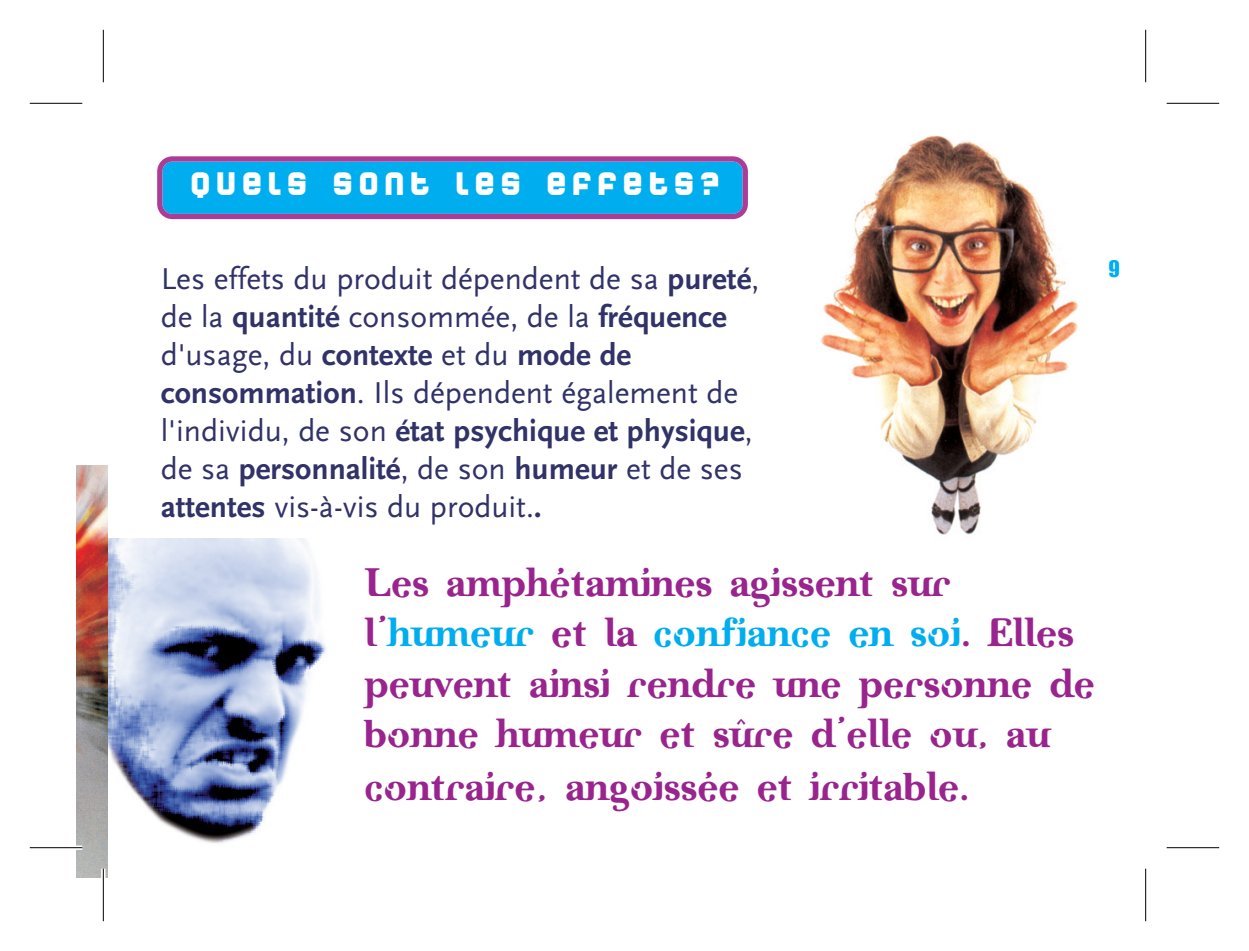
<style>
.page{position:relative;width:1249px;height:951px;background:#fff}
.page>*{position:absolute;margin:0;border:0;box-sizing:border-box;transform-origin:0 0}
.t1{font:42px/51.1px "Hipsters Delight";color:#99248e}
.t2{font:31.5px/37.8px "Scala Sans";color:#303268}
.t3{font:31.5px "World One";letter-spacing:.175em;color:#fff}
.t4{font:21px "Impact";color:#00aeef}
.s1{font-weight:700}
.s2{color:#00aeef}
</style>
<div class="page">
<img style="left:107px;top:538px;width:219px;height:339px">
<svg style="left:157px;top:156px;width:590px;height:63px;background:#229bdf"></svg>
<img style="left:76px;top:465px;width:31px;height:412px">
<img style="left:820px;top:135px;width:259px;height:400px">
<svg style="left:30px;top:102px;width:52px;height:1px"></svg>
<svg style="left:102px;top:30px;width:1px;height:52px"></svg>
<svg style="left:1166px;top:102px;width:52px;height:1px"></svg>
<svg style="left:1146px;top:30px;width:1px;height:52px"></svg>
<svg style="left:1166px;top:848px;width:52px;height:1px"></svg>
<svg style="left:1146px;top:868px;width:1px;height:53px"></svg>
<svg style="left:30px;top:845px;width:52px;height:5px"></svg>
<svg style="left:101px;top:868px;width:4px;height:53px"></svg>
<hr style="left:30px;top:103px;width:52px;height:1px;background:#000">
<hr style="left:103px;top:30px;width:1px;height:52px;background:#000">
<hr style="left:1166px;top:103px;width:52px;height:1px;background:#000">
<hr style="left:1144px;top:30px;width:2px;height:52px;background:#000">
<hr style="left:1166px;top:847px;width:52px;height:1px;background:#000">
<hr style="left:1144px;top:868px;width:2px;height:53px;background:#000">
<hr style="left:30px;top:847px;width:52px;height:1px;background:#000">
<hr style="left:103px;top:868px;width:1px;height:53px;background:#000">
<p class="t3" style="left:190px;top:165px;width:530px">QUELS SONT LES EFFETS?</p>
<p class="t2" style="left:161px;top:261px;width:600px">Les effets du produit dépendent de sa <span class="s1">pureté</span>, de la <span class="s1">quantité</span> consommée, de la <span class="s1">fréquence </span>d'usage, du <span class="s1">contexte</span> et du <span class="s1">mode de consommation</span>. Ils dépendent également de l'individu, de son <span class="s1">état psychique et physique</span>, de sa <span class="s1">personnalité</span>, de son <span class="s1">humeur</span> et de ses <span class="s1">attentes</span> vis-à-vis du produit.<span class="s1">.</span></p>
<p class="t4" style="left:1108px;top:252px;width:13px">9</p>
<p class="t1" style="left:364px;top:557px;width:731px">Les amphétamines agissent sur l'<span class="s2">humeur</span> et la <span class="s2">confiance en soi</span>. Elles peuvent ainsi rendre une personne de bonne humeur et sûre d'elle ou, au contraire, angoissée et irritable.</p>
</div>
